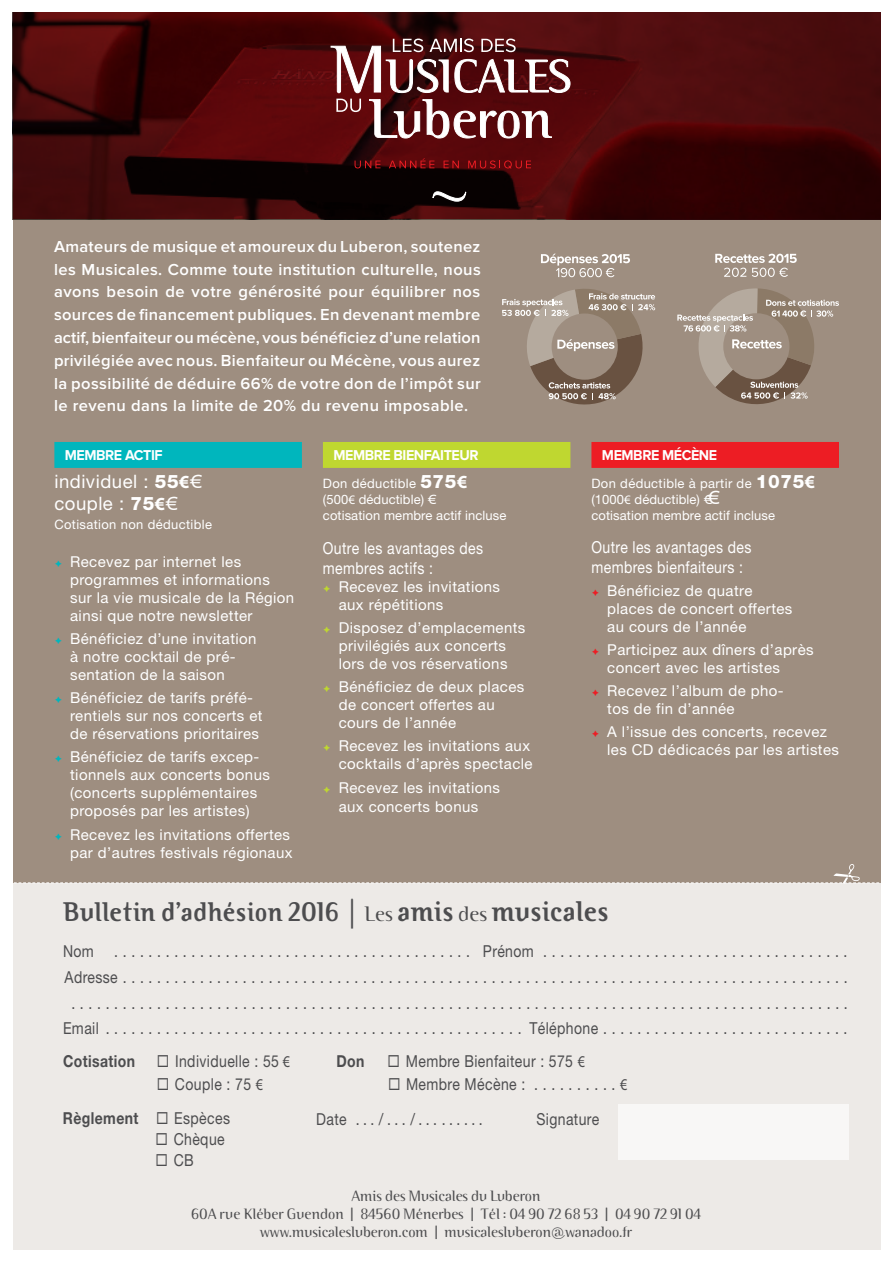
<style>
.page{position:relative;width:893px;height:1263px;background:#fff}
.page>*{position:absolute;margin:0;border:0;box-sizing:border-box;transform-origin:0 0}
.t1{font:700 27px "Binary ITC";letter-spacing:-.005em;color:#4d4d4f}
.t2{font:18.6px/22.2px "Helvetica Neue";letter-spacing:.03em;color:#fff}
.t3{font:16.5px/25.8px "Helvetica Neue";letter-spacing:.03em;color:#4d4d4f;text-align:center;scale:.85 1}
.t4{font:600 16.5px/22.8px "Proxima Nova";letter-spacing:.025em;color:#fff;text-align:justify}
.t5{font:16.5px/19.2px "Helvetica Neue";letter-spacing:.03em;color:#fff;scale:.85 1}
.t6{font:700 16.5px "Helvetica Neue";letter-spacing:.03em;color:#4d4d4f;scale:.85 1}
.t7{font:15px/18px "Helvetica Neue";letter-spacing:.03em;color:#fff}
.t8{font:300 15px/18px "Binary ITC";color:#4d4d4f;text-align:center}
.t9{font:700 14.85px "Proxima Nova";letter-spacing:-.03em;color:#fff;scale:.96 1}
.t10{font:12.9px/16.2px "Helvetica Neue";letter-spacing:.01em;color:#fff}
.t11{font:12.9px "Helvetica Neue";letter-spacing:.03em;color:#fff}
.s1{font-weight:800}
.s2{font-family:"Myriad Pro";font-weight:700}
.s3{font-weight:800;font-size:18.6px}
.s4{font-family:"Myriad Pro";font-weight:700;font-size:18.6px}
.s5{font-family:"Myriad Pro"}
.s6{font-size:33.3px}
.s7{font-weight:300;font-size:21px}
.s8{font-size:28.5px}
</style>
<div class="page">
<div style="left:13px;top:13px;width:867px;height:1237px;background:#9e8e80"></div>
<div style="left:54px;top:442px;width:248px;height:26px;background:#00b6bd"></div>
<div style="left:323px;top:442px;width:247px;height:26px;background:#bfd730"></div>
<div style="left:591px;top:442px;width:248px;height:26px;background:#ed1d24"></div>
<div style="left:13px;top:883px;width:867px;height:367px;background:#edeae7"></div>
<svg style="left:14px;top:864px;width:867px;height:19px"></svg>
<div style="left:618px;top:1104px;width:230px;height:56px;background:#f8f7f6"></div>
<img style="left:13px;top:13px;width:867px;height:206px">
<svg style="left:355px;top:161px;width:25px;height:7px"></svg>
<svg style="left:389px;top:158px;width:45px;height:10px"></svg>
<svg style="left:444px;top:161px;width:15px;height:7px"></svg>
<svg style="left:468px;top:160px;width:63px;height:9px"></svg>
<svg style="left:336px;top:99px;width:25px;height:13px"></svg>
<svg style="left:369px;top:99px;width:183px;height:40px;background:#845154"></svg>
<svg style="left:331px;top:39px;width:240px;height:54px;background:#804e50"></svg>
<svg style="left:432px;top:181px;width:35px;height:26px"></svg>
<svg style="left:541px;top:254px;width:89px;height:23px"></svg>
<svg style="left:502px;top:289px;width:153px;height:116px"></svg>
<svg style="left:677px;top:288px;width:162px;height:117px"></svg>
<svg style="left:715px;top:254px;width:82px;height:23px"></svg>
<p class="t4" style="left:54px;top:235px;width:428px">Amateurs de musique et amoureux du Luberon, soutenez les Musicales. Comme toute institution culturelle, nous avons besoin de votre générosité pour équilibrer nos sources de financement publiques. En devenant membre actif, bienfaiteur ou mécène, vous bénéficiez d’une relation privilégiée avec nous. Bienfaiteur ou Mécène, vous aurez la possibilité de déduire 66% de votre don de l’impôt sur le revenu dans la limite de 20% du revenu imposable.</p>
<p class="t9" style="left:65px;top:447px;width:103px">MEMBRE ACTIF</p>
<p class="t2" style="left:54px;top:470px;width:137px">individuel : <span class="s1">55</span><span class="s2">€ </span>couple : <span class="s1">75</span><span class="s2">€</span></p>
<p class="t11" style="left:54px;top:517px;width:159px">Cotisation non déductible</p>
<p class="t7" style="left:70px;top:552px;width:226px">Recevez par internet les programmes et informations sur la vie musicale de la Région ainsi que notre newsletter</p>
<p class="t7" style="left:70px;top:629px;width:188px">Bénéficiez d’une invitation à notre cocktail de pré&shy;sentation de la saison</p>
<p class="t7" style="left:70px;top:688px;width:194px">Bénéficiez de tarifs préfé&shy;rentiels sur nos concerts et de réservations prioritaires</p>
<p class="t7" style="left:70px;top:748px;width:201px">Bénéficiez de tarifs excep&shy;tionnels aux concerts bonus (concerts supplémentaires proposés par les artistes)</p>
<p class="t7" style="left:70px;top:825px;width:224px">Recevez les invitations offertes par d’autres festivals régionaux</p>
<p class="t9" style="left:333px;top:447px;width:153px">MEMBRE BIENFAITEUR</p>
<p class="t10" style="left:323px;top:475px;width:185px">Don déductible <span class="s3">575</span><span class="s4">€<br></span>(500<span class="s5">€</span> déductible) €<br>cotisation membre actif incluse</p>
<p class="t5" style="left:323px;top:539px;width:190px">Outre les avantages des membres actifs :</p>
<p class="t7" style="left:339px;top:577px;width:163px">Recevez les invitations aux répétitions</p>
<p class="t7" style="left:339px;top:618px;width:188px">Disposez d’emplacements privilégiés aux concerts lors de vos réservations</p>
<p class="t7" style="left:339px;top:677px;width:187px">Bénéficiez de deux places de concert offertes au cours de l’année</p>
<p class="t7" style="left:339px;top:737px;width:195px">Recevez les invitations aux cocktails d’après spectacle</p>
<p class="t7" style="left:339px;top:777px;width:163px;line-height:19.2px">Recevez les invitations aux concerts bonus</p>
<p class="t9" style="left:602px;top:447px;width:122px">MEMBRE MÉCÈNE</p>
<p class="t10" style="left:591px;top:475px;width:225px">Don déductible à partir de <span class="s3">1075</span><span class="s4">€ </span>(1000<span class="s5">€</span> déductible) €<br>cotisation membre actif incluse</p>
<p class="t5" style="left:591px;top:537px;width:190px;line-height:19.6px">Outre les avantages des membres bienfaiteurs :</p>
<p class="t7" style="left:607px;top:581px;width:187px">Bénéficiez de quatre places de concert offertes au cours de l’année</p>
<p class="t7" style="left:607px;top:640px;width:208px">Participez aux dîners d’après concert avec les artistes</p>
<p class="t7" style="left:607px;top:682px;width:178px">Recevez l’album de pho&shy;tos de fin d’année</p>
<p class="t7" style="left:607px;top:723px;width:233px">A l’issue des concerts, recevez les CD dédicacés par les artistes</p>
<h1 class="t1" style="left:63px;top:895px;width:547px">Bulletin d’adhésion 2016 <span class="s6">|</span> <span class="s7">Les</span> <span class="s8">amis</span> <span class="s7">des</span> <span class="s8">musicales</span></h1>
<p class="t3" style="left:63px;top:938px;width:924px">Nom . . . . . . . . . . . . . . . . . . . . . . . . . . . . . . . . . . . . . . . . . . Prénom . . . . . . . . . . . . . . . . . . . . . . . . . . . . . . . . . . . .<br>Adresse ..................................................................................... . . . . . . . . . . . . . . . . . . . . . . . . . . . . . . . . . . . . . . . . . . . . . . . . . . . . . . . . . . . . . . . . . . . . . . . . . . . . . . . . . . . . . . . . . .<br>Email . . . . . . . . . . . . . . . . . . . . . . . . . . . . . . . . . . . . . . . . . . . . . . . . Téléphone . . . . . . . . . . . . . . . . . . . . . . . . . . . .</p>
<p class="t6" style="left:63px;top:1051px;width:86px">Cotisation</p>
<p class="t3" style="left:157px;top:1048px;width:158px">◻ Individuelle : 55 <span class="s5">€</span></p>
<p class="t6" style="left:336px;top:1051px;width:35px">Don</p>
<p class="t3" style="left:388px;top:1048px;width:234px">◻ Membre Bienfaiteur : 575 <span class="s5">€</span></p>
<p class="t3" style="left:157px;top:1071px;width:126px">◻ Couple : 75 <span class="s5">€</span></p>
<p class="t3" style="left:388px;top:1071px;width:283px">◻ Membre Mécène : . . . . . . . . . . <span class="s5">€</span></p>
<p class="t6" style="left:63px;top:1107px;width:90px">Règlement</p>
<p class="t3" style="left:316px;top:1106px;width:37px">Date</p>
<p class="t3" style="left:156px;top:1104px;width:89px">◻ Espèces</p>
<p class="t3" style="left:356px;top:1106px;width:110px">... /... /... ......</p>
<p class="t3" style="left:536px;top:1106px;width:75px">Signature</p>
<p class="t3" style="left:155px;top:1125px;width:83px">◻ Chèque</p>
<p class="t3" style="left:155px;top:1146px;width:47px">◻ CB</p>
<p class="t8" style="left:191px;top:1186px;width:511px">Amis des Musicales du Luberon<br>60A rue Kléber Guendon | 84560 Ménerbes | Tél : 04 90 72 68 53 | 04 90 72 91 04 www.musicalesluberon.com | musicalesluberon@wanadoo.fr</p>
</div>
